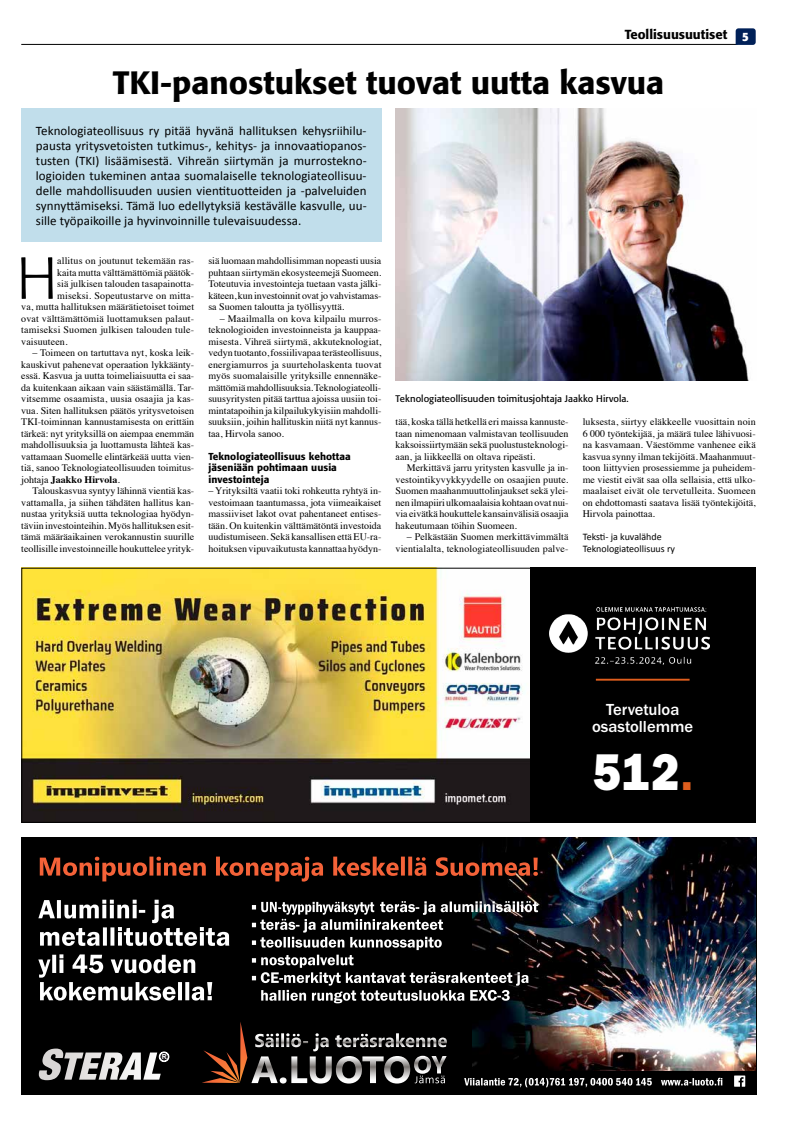
<style>
.page{position:relative;width:794px;height:1134px;background:#fff}
.page>*{position:absolute;margin:0;border:0;box-sizing:border-box;transform-origin:0 0}
.t1{font:300 58.6px "Formata";color:#000}
.t2{font:53.5px "Franklin Gothic URW Hea";color:#fff;scale:.9 1}
.t3{font:500 32px "Formata";color:#000}
.t4{font:500 16.6px/17.3px "Franklin Gothic URW";color:#fff;text-align:center}
.t5{font:13px/15px "Calibri";letter-spacing:.005em;color:#000;text-align:justify}
.t6{font:500 13px "Formata";color:#000}
.t7{font:10px/11.5px "Times";color:#000;text-align:justify}
.t8{font:500 10px/11.5px "Formata";letter-spacing:.005em;color:#000}
.t9{font:10px/11.5px "Calibri";color:#000}
.t10{font:10px "Times";letter-spacing:.02em;color:#000}
.t11{font:9.5px "Formata";letter-spacing:.005em;color:#000}
.t12{font:700 6.9px "Arial";color:#fff}
.s1{font-weight:700}
.s2{font-size:44px;color:#df5e1e}
</style>
<div class="page">
<hr style="left:21px;top:44px;width:716px;height:1px;background:#000">
<svg style="left:735px;top:28px;width:20px;height:17px"></svg>
<div style="left:21px;top:108px;width:360px;height:134px;background:#c1deeb"></div>
<img style="left:395px;top:108px;width:354px;height:272px">
<div style="left:21px;top:837px;width:735px;height:257px;background:#000"></div>
<img style="left:472px;top:837px;width:283px;height:234px">
<svg style="left:38px;top:1048px;width:132px;height:33px"></svg>
<svg style="left:252px;top:901px;width:286px;height:102px"></svg>
<svg style="left:464px;top:1078px;width:258px;height:9px"></svg>
<svg style="left:202px;top:1022px;width:244px;height:61px"></svg>
<svg style="left:38px;top:954px;width:174px;height:46px"></svg>
<svg style="left:38px;top:900px;width:191px;height:46px"></svg>
<svg style="left:40px;top:856px;width:498px;height:25px"></svg>
<svg style="left:734px;top:1075px;width:11px;height:12px"></svg>
<img style="left:23px;top:570px;width:507px;height:251px">
<div style="left:530px;top:568px;width:225px;height:255px;background:#000"></div>
<img style="left:549px;top:607px;width:160px;height:58px">
<hr style="left:596px;top:679px;width:93px;height:2px;background:#df5e1e">
<div style="left:21px;top:568px;width:734px;height:255px;border:1px solid #000"></div>
<h3 class="t6" style="left:624px;top:27px;width:126px">Teollisuusuutiset <sub>5</sub></h3>
<h3 class="t3" style="left:113px;top:63px;width:553px">TKI-panostukset tuovat uutta kasvua</h3>
<p class="t5" style="left:36px;top:123px;width:332px">Teknologiateollisuus ry pitää hyvänä hallituksen kehysriihilu&shy;pausta yritysvetoisten tutkimus-, kehitys- ja innovaatiopanos&shy;tusten (TKI) lisäämisestä. Vihreän siirtymän ja murrostekno&shy;logioiden tukeminen antaa suomalaiselle teknologiateollisuu&shy;delle mahdollisuuden uusien vientituotteiden ja -palveluiden synnyttämiseksi. Tämä luo edellytyksiä kestävälle kasvulle, uu&shy;sille työpaikoille ja hyvinvoinnille tulevaisuudessa.</p>
<h1 class="t1" style="left:17px;top:244px;width:42px">H</h1>
<p class="t7" style="left:57px;top:254px;width:139px">allitus on joutunut tekemään ras-</p>
<p class="t7" style="left:57px;top:266px;width:139px">kaita mutta välttämättömiä päätök-</p>
<p class="t7" style="left:57px;top:277px;width:139px">siä julkisen talouden tasapainotta-</p>
<p class="t7" style="left:57px;top:289px;width:138px">miseksi. Sopeutustarve on mitta-</p>
<p class="t7" style="left:21px;top:300px;width:174px">va, mutta hallituksen määrätietoiset toimet</p>
<p class="t7" style="left:21px;top:312px;width:174px">ovat välttämättömiä luottamuksen palaut-</p>
<p class="t10" style="left:21px;top:321px;width:174px">tamiseksi Suomen julkisen talouden tule-</p>
<p class="t7" style="left:21px;top:335px;width:48px">vaisuuteen.</p>
<p class="t7" style="left:21px;top:346px;width:174px;text-indent:11px">– Toimeen on tartuttava nyt, koska leik&shy;kauskivut pahenevat operaation lykkäänty&shy;essä. Kasvua ja uutta toimeliaisuutta ei saa&shy;da kuitenkaan aikaan vain säästämällä. Tar&shy;vitsemme osaamista, uusia osaajia ja kas&shy;vua. Siten hallituksen päätös yritysvetoisen TKI-toiminnan kannustamisesta on erittäin tärkeä: nyt yrityksillä on aiempaa enemmän mahdollisuuksia ja luottamusta lähteä kas&shy;vattamaan Suomelle elintärkeää uutta vien&shy;tiä, sanoo Teknologiateollisuuden toimitus&shy;johtaja <span class="s1">Jaakko Hirvola</span>.</p>
<p class="t7" style="left:21px;top:484px;width:174px;text-indent:11px">Talouskasvua syntyy lähinnä vientiä kas&shy;vattamalla, ja siihen tähdäten hallitus kan&shy;nustaa yrityksiä uutta teknologiaa hyödyn&shy;täviin investointeihin. Myös hallituksen esit&shy;tämä määräaikainen verokannustin suurille teollisille investoinneille houkuttelee yrityk-</p>
<p class="t7" style="left:208px;top:254px;width:175px">siä luomaan mahdollisimman nopeasti uusia puhtaan siirtymän ekosysteemejä Suomeen.<br>Toteutuvia investointeja tuetaan vasta jälki&shy;käteen, kun investoinnit ovat jo vahvistamas&shy;sa Suomen taloutta ja työllisyyttä.</p>
<p class="t7" style="left:208px;top:312px;width:174px;text-indent:11px">– Maailmalla on kova kilpailu murros&shy;teknologioiden investoinneista ja kauppaa&shy;misesta. Vihreä siirtymä, akkuteknologiat, vedyn tuotanto, fossiilivapaa terästeollisuus, energiamurros ja suurteholaskenta tuovat myös suomalaisille yrityksille ennennäke&shy;mättömiä mahdollisuuksia. Teknologiateolli&shy;suusyritysten pitää tarttua ajoissa uusiin toi&shy;mintatapoihin ja kilpailukykyisiin mahdolli&shy;suuksiin, joihin hallituskin niitä nyt kannus&shy;taa, Hirvola sanoo.</p>
<p class="t8" style="left:208px;top:450px;width:144px">Teknologiateollisuus kehottaa jäseniään pohtimaan uusia investointeja</p>
<p class="t7" style="left:208px;top:484px;width:174px">– Yrityksiltä vaatii toki rohkeutta ryhtyä in&shy;vestoimaan taantumassa, jota viimeaikaiset massiiviset lakot ovat pahentaneet entises&shy;tään. On kuitenkin välttämätöntä investoida uudistumiseen. Sekä kansallisen että EU-ra&shy;hoituksen vipuvaikutusta kannattaa hyödyn-</p>
<p class="t11" style="left:395px;top:393px;width:235px">Teknologiateollisuuden toimitusjohtaja Jaakko Hirvola.</p>
<p class="t7" style="left:395px;top:415px;width:174px">tää, koska tällä hetkellä eri maissa kannuste&shy;taan nimenomaan valmistavan teollisuuden kaksoissiirtymään sekä puolustusteknologi&shy;aan, ja liikkeellä on oltava ripeästi.</p>
<p class="t7" style="left:395px;top:461px;width:174px;text-indent:11px">Merkittävä jarru yritysten kasvulle ja in&shy;vestointikyvykkyydelle on osaajien puute.<br>Suomen maahanmuuttolinjaukset sekä ylei&shy;nen ilmapiiri ulkomaalaisia kohtaan ovat nui&shy;via eivätkä houkuttele kansainvälisiä osaajia hakeutumaan töihin Suomeen.</p>
<p class="t7" style="left:395px;top:530px;width:174px;text-align:right">– Pelkästään Suomen merkittävimmältä vientialalta, teknologiateollisuuden palve-</p>
<p class="t7" style="left:583px;top:415px;width:175px">luksesta, siirtyy eläkkeelle vuosittain noin 6 000 työntekijää, ja määrä tulee lähivuosi&shy;na kasvamaan. Väestömme vanhenee eikä kasvua synny ilman tekijöitä. Maahanmuut&shy;toon liittyvien prosessiemme ja puheidem&shy;me viestit eivät saa olla sellaisia, että ulko&shy;maalaiset eivät ole tervetulleita. Suomeen on ehdottomasti saatava lisää työntekijöitä, Hirvola painottaa.</p>
<p class="t9" style="left:583px;top:531px;width:94px">Teksti- ja kuvalähde<br>Teknologiateollisuus ry</p>
<h3 class="t4" style="left:592px;top:700px;width:103px">Tervetuloa osastollemme</h3>
<h2 class="t2" style="left:592px;top:738px;width:112px">512 <span class="s2">.</span></h2>
<p class="t12" style="left:162px;top:1052px;width:7px">R</p>
</div>
